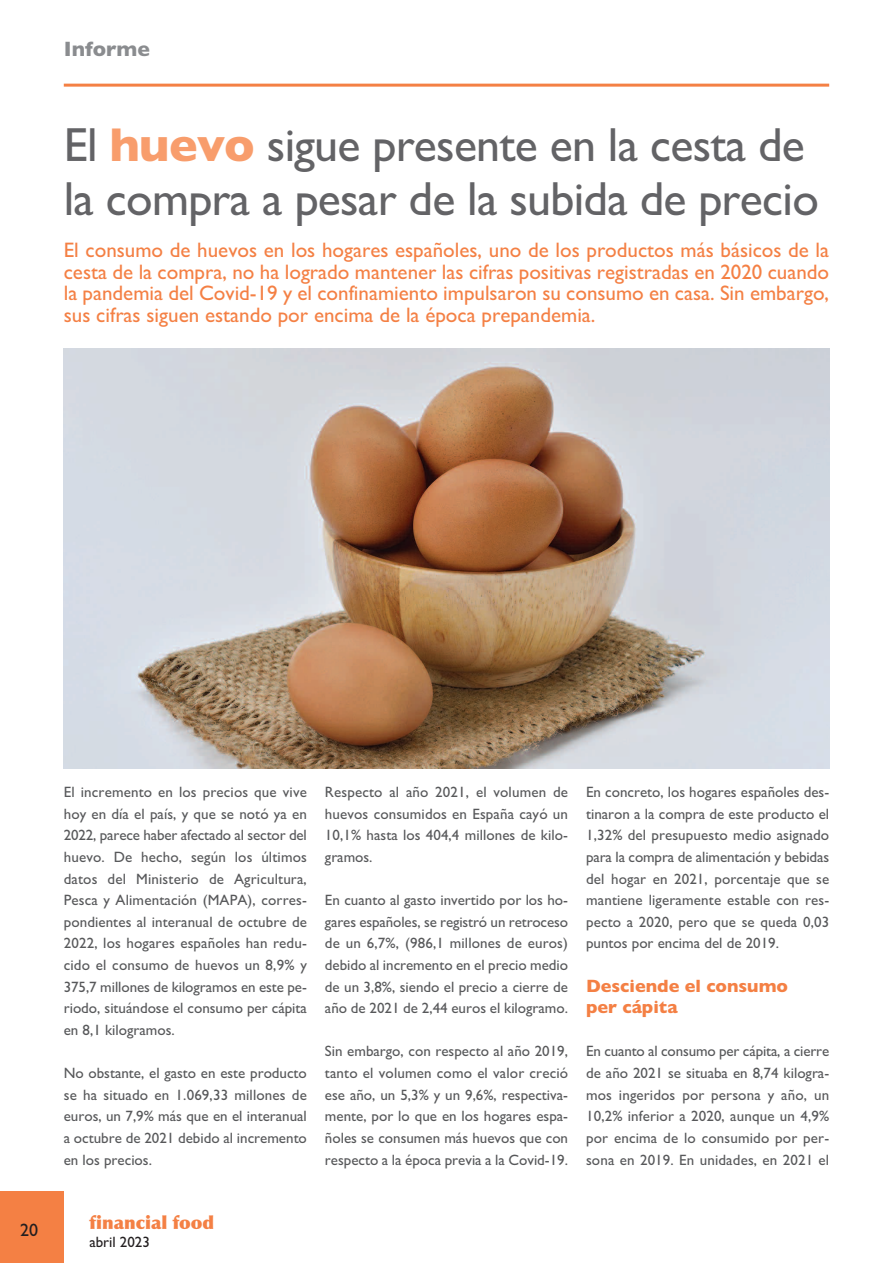
<style>
.page{position:relative;width:893px;height:1263px;background:#fff}
.page>*{position:absolute;margin:0;border:0;box-sizing:border-box;transform-origin:0 0}
.t1{font:48px/54px "Gill Sans";letter-spacing:-.015em;color:#636366}
.t2{font:21px/21.6px "Gill Sans";color:#f48044;text-align:justify}
.t3{font:700 21px "Gill Sans";color:#8a8c8f}
.t4{font:700 18px/21.6px "Gill Sans";color:#f48044}
.t5{font:900 18px "Optima";color:#f48044}
.t6{font:18px "Gill Sans";color:#231f20}
.t7{font:15px/21.6px "Gill Sans";color:#57585a;text-align:justify}
.t8{font:15px "Gill Sans";color:#231f20}
.s1{font-weight:700;color:#f89d6c}
</style>
<div class="page">
<hr style="left:64px;top:84px;width:765px;height:3px;background:#f48044">
<div style="left:0;top:1191px;width:64px;height:72px;background:#f48044"></div>
<img style="left:64px;top:349px;width:765px;height:419px">
<h2 class="t3" style="left:64px;top:36px;width:88px">Informe</h2>
<h1 class="t1" style="left:64px;top:117px;width:756px">El <span class="s1">huevo</span> sigue presente en la cesta de la compra a pesar de la subida de precio</h1>
<p class="t2" style="left:64px;top:239px;width:767px">El consumo de huevos en los hogares españoles, uno de los productos más básicos de la cesta de la compra, no ha logrado mantener las cifras positivas registradas en 2020 cuando la pandemia del Covid-19 y el confinamiento impulsaron su consumo en casa. Sin embargo, sus cifras siguen estando por encima de la época prepandemia.</p>
<p class="t6" style="left:20px;top:1219px;width:19px">20</p>
<p class="t7" style="left:64px;top:781px;width:245px">El incremento en los precios que vive hoy en día el país, y que se notó ya en 2022, parece haber afectado al sector del huevo. De hecho, según los últimos datos del Ministerio de Agricultura, Pesca y Alimentación (MAPA), corres&shy;pondientes al interanual de octubre de 2022, los hogares españoles han redu&shy;cido el consumo de huevos un 8,9% y 375,7 millones de kilogramos en este pe&shy;riodo, situándose el consumo per cápita en 8,1 kilogramos.</p>
<p class="t7" style="left:64px;top:1062px;width:245px">No obstante, el gasto en este producto se ha situado en 1.069,33 millones de euros, un 7,9% más que en el interanual a octubre de 2021 debido al incremento en los precios.</p>
<p class="t7" style="left:325px;top:781px;width:245px">Respecto al año 2021, el volumen de huevos consumidos en España cayó un 10,1% hasta los 404,4 millones de kilo&shy;gramos.</p>
<p class="t7" style="left:325px;top:889px;width:245px">En cuanto al gasto invertido por los ho&shy;gares españoles, se registró un retroceso de un 6,7%, (986,1 millones de euros) debido al incremento en el precio medio de un 3,8%, siendo el precio a cierre de año de 2021 de 2,44 euros el kilogramo.</p>
<p class="t7" style="left:325px;top:1040px;width:245px">Sin embargo, con respecto al año 2019, tanto el volumen como el valor creció ese año, un 5,3% y un 9,6%, respectiva&shy;mente, por lo que en los hogares espa&shy;ñoles se consumen más huevos que con respecto a la época previa a la Covid-19.</p>
<p class="t7" style="left:586px;top:781px;width:245px">En concreto, los hogares españoles des&shy;tinaron a la compra de este producto el 1,32% del presupuesto medio asignado para la compra de alimentación y bebidas del hogar en 2021, porcentaje que se mantiene ligeramente estable con res&shy;pecto a 2020, pero que se queda 0,03 puntos por encima del de 2019.</p>
<p class="t4" style="left:586px;top:975px;width:203px">Desciende el consumo per cápita</p>
<p class="t7" style="left:586px;top:1040px;width:245px">En cuanto al consumo per cápita, a cierre de año 2021 se situaba en 8,74 kilogra&shy;mos ingeridos por persona y año, un 10,2% inferior a 2020, aunque un 4,9% por encima de lo consumido por per&shy;sona en 2019. En unidades, en 2021 el</p>
<p class="t5" style="left:89px;top:1211px;width:126px">financial food</p>
<p class="t8" style="left:89px;top:1233px;width:62px">abril 2023</p>
</div>
